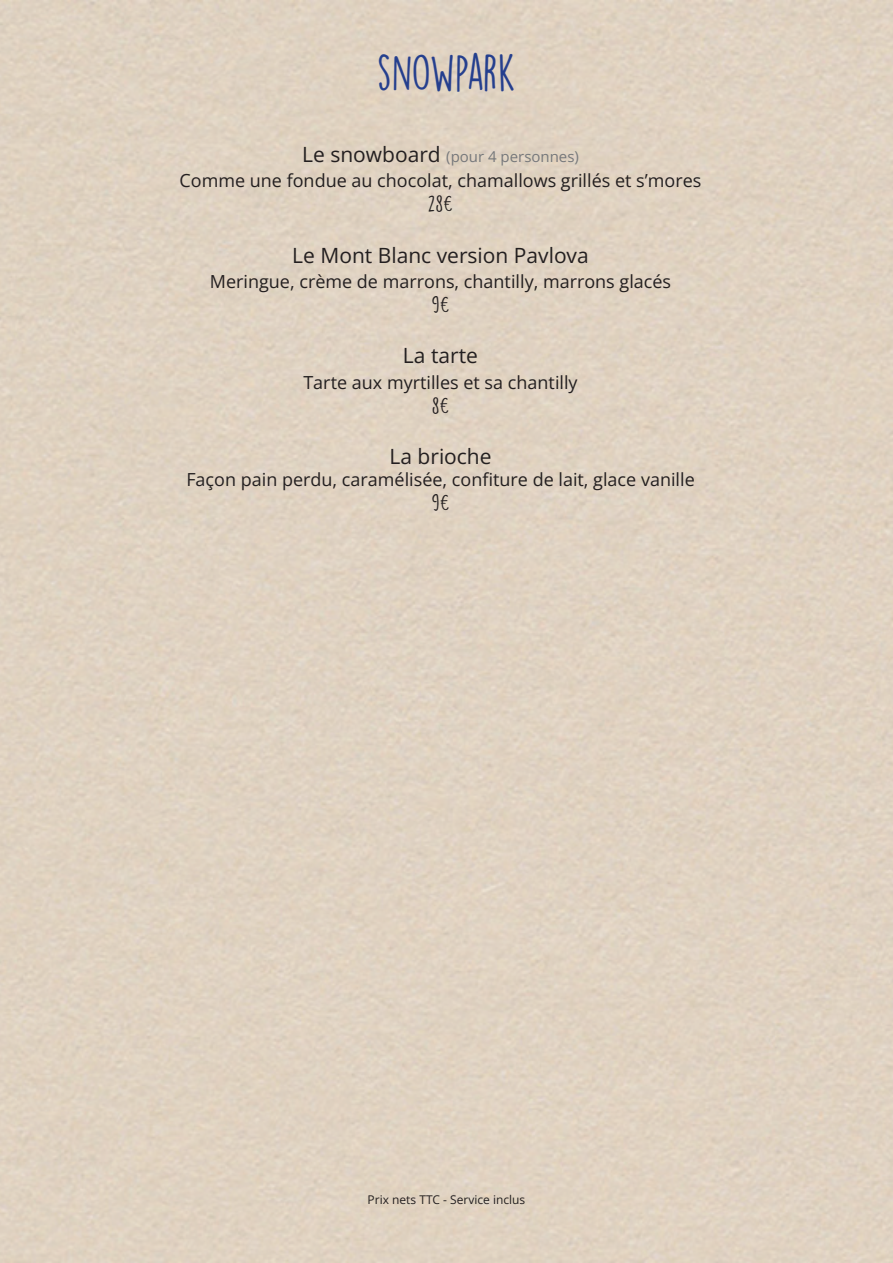
<style>
.page{position:relative;width:893px;height:1263px;background:#fff}
.page>*{position:absolute;margin:0;border:0;box-sizing:border-box;transform-origin:0 0}
.t1{font:45px "DK Lemon Yellow Sun";letter-spacing:-.03em;color:#253f8e}
.t2{font:21px "Open Sans";color:#231f20}
.t3{font:21px "DK Lemon Yellow Sun";color:#231f20}
.t4{font:18px "Open Sans";color:#231f20}
.t5{font:15px "Open Sans";color:#76787b}
.t6{font:12px "Open Sans";color:#231f20}
.s1{font-size:21px;color:#231f20}
</style>
<div class="page">
<h1 class="t1" style="left:377px;top:46px;width:141px">SNOWPARK</h1>
<p class="t5" style="left:302px;top:146px;width:278px"><span class="s1">Le snowboard</span> (pour 4 personnes)</p>
<p class="t4" style="left:180px;top:168px;width:523px">Comme une fondue au chocolat, chamallows grillés et s’mores</p>
<p class="t3" style="left:428px;top:191px;width:27px">28€</p>
<p class="t2" style="left:292px;top:240px;width:298px">Le Mont Blanc version Pavlova</p>
<p class="t4" style="left:210px;top:269px;width:463px">Meringue, crème de marrons, chantilly, marrons glacés</p>
<p class="t3" style="left:431px;top:292px;width:20px">9€</p>
<p class="t2" style="left:403px;top:341px;width:77px">La tarte</p>
<p class="t4" style="left:303px;top:370px;width:276px">Tarte aux myrtilles et sa chantilly</p>
<p class="t3" style="left:432px;top:392px;width:19px">8€</p>
<p class="t2" style="left:389px;top:442px;width:104px">La brioche</p>
<p class="t4" style="left:186px;top:467px;width:510px">Façon pain perdu, caramélisée, confiture de lait, glace vanille</p>
<p class="t3" style="left:431px;top:490px;width:20px">9€</p>
<p class="t6" style="left:368px;top:1191px;width:159px">Prix nets TTC - Service inclus</p>
</div>
